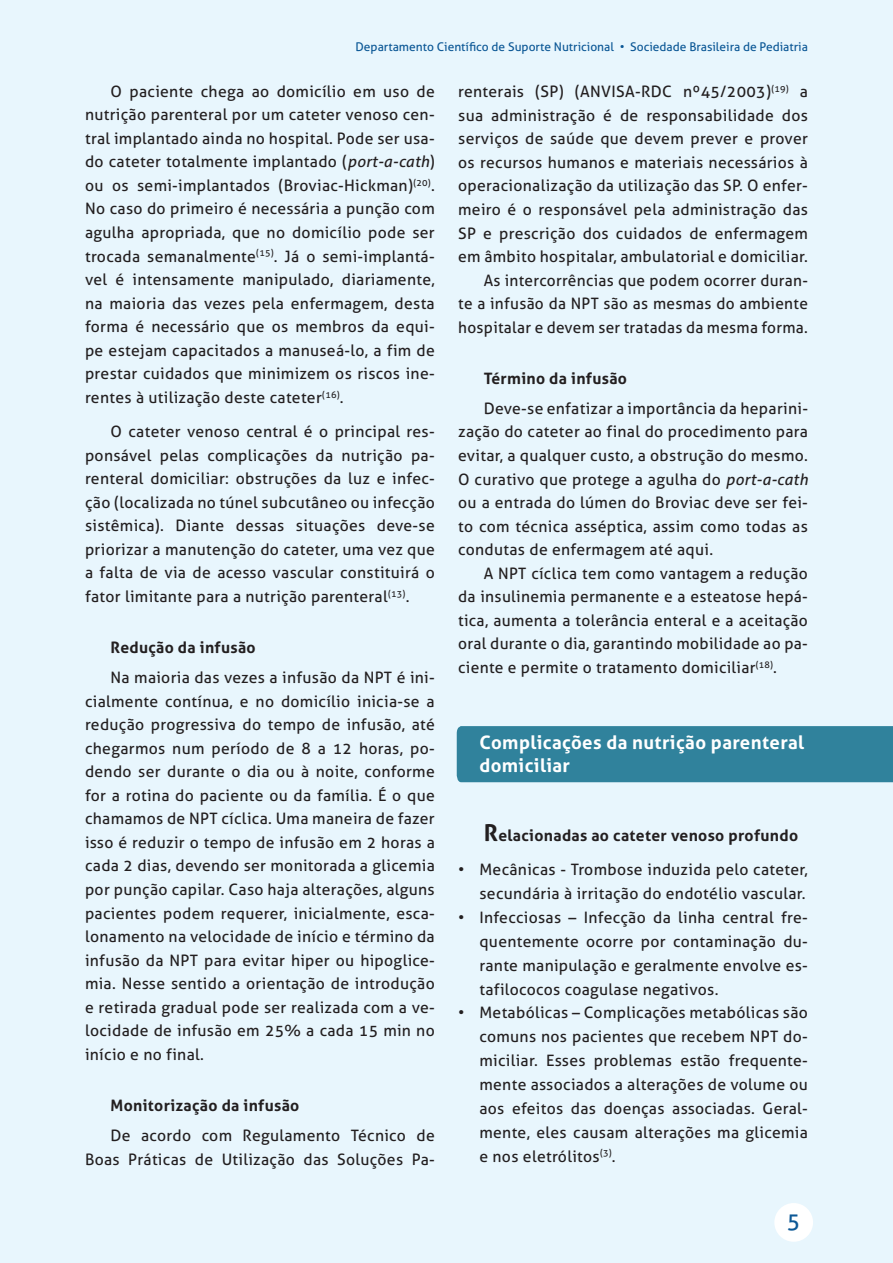
<style>
.page{position:relative;width:893px;height:1263px;background:#e8f6fd}
.page>*{position:absolute;margin:0;border:0;box-sizing:border-box;transform-origin:0 0}
.t1{font:22.5px "Aller";color:#0c5896}
.t2{font:700 18.6px/23.2px "Aller";letter-spacing:.02em;color:#fff}
.t3{font:15.75px/23.5px "Aller";letter-spacing:.02em;color:#231f20;text-align:justify}
.t4{font:700 15.75px "Aller";letter-spacing:.02em;color:#231f20}
.t5{font:12px "Aller";color:#0c5896}
.s1{font-style:italic}
.s2{font-size:23.25px}
</style>
<div class="page">
<div style="left:774px;top:1203px;width:39px;height:39px;background:#fff;border-radius:50%"></div>
<div style="left:457px;top:726px;width:436px;height:56px;background:#30829c"></div>
<p class="t5" style="left:356px;top:39px;width:454px">Departamento Científico de Suporte Nutricional • Sociedade Brasileira de Pediatria</p>
<p class="t3" style="left:85px;top:79px;width:351px;text-indent:26px">O paciente chega ao domicílio em uso de nutrição parenteral por um cateter venoso cen&shy;tral implantado ainda no hospital. Pode ser usa&shy;do cateter totalmente implantado (<span class="s1">port-a-cath</span>) ou os semi-implantados (Broviac-Hickman)<sup>(20)</sup>.<br>No caso do primeiro é necessária a punção com agulha apropriada, que no domicílio pode ser trocada semanalmente<sup>(15)</sup>. Já o semi-implantá&shy;vel é intensamente manipulado, diariamente, na maioria das vezes pela enfermagem, desta forma é necessário que os membros da equi&shy;pe estejam capacitados a manuseá-lo, a fim de prestar cuidados que minimizem os riscos ine&shy;rentes à utilização deste cateter<sup>(16)</sup>.</p>
<p class="t3" style="left:85px;top:420px;width:351px;text-indent:26px">O cateter venoso central é o principal res&shy;ponsável pelas complicações da nutrição pa&shy;renteral domiciliar: obstruções da luz e infec&shy;ção (localizada no túnel subcutâneo ou infecção sistêmica). Diante dessas situações deve-se priorizar a manutenção do cateter, uma vez que a falta de via de acesso vascular constituirá o fator limitante para a nutrição parenteral<sup>(13)</sup>.</p>
<p class="t4" style="left:111px;top:638px;width:147px">Redução da infusão</p>
<p class="t3" style="left:85px;top:666px;width:351px;text-indent:26px">Na maioria das vezes a infusão da NPT é ini&shy;cialmente contínua, e no domicílio inicia-se a redução progressiva do tempo de infusão, até chegarmos num período de 8 a 12 horas, po&shy;dendo ser durante o dia ou à noite, conforme for a rotina do paciente ou da família. É o que chamamos de NPT cíclica. Uma maneira de fazer isso é reduzir o tempo de infusão em 2 horas a cada 2 dias, devendo ser monitorada a glicemia por punção capilar. Caso haja alterações, alguns pacientes podem requerer, inicialmente, esca&shy;lonamento na velocidade de início e término da infusão da NPT para evitar hiper ou hipoglice&shy;mia. Nesse sentido a orientação de introdução e retirada gradual pode ser realizada com a ve&shy;locidade de infusão em 25% a cada 15 min no início e no final.</p>
<p class="t4" style="left:111px;top:1096px;width:190px">Monitorização da infusão</p>
<p class="t3" style="left:85px;top:1124px;width:351px;text-align:right">De acordo com Regulamento Técnico de<br>Boas Práticas de Utilização das Soluções Pa-</p>
<p class="t3" style="left:458px;top:80px;width:351px;text-align:right">renterais (SP) (ANVISA-RDC nº45/2003)<sup>(19)</sup> a sua administração é de responsabilidade dos serviços de saúde que devem prever e prover os recursos humanos e materiais necessários à operacionalização da utilização das SP. O enfer&shy;meiro é o responsável pela administração das SP e prescrição dos cuidados de enfermagem em âmbito hospitalar, ambulatorial e domiciliar.<br>As intercorrências que podem ocorrer duran-<br>te a infusão da NPT são as mesmas do ambiente hospitalar e devem ser tratadas da mesma forma.</p>
<p class="t4" style="left:484px;top:369px;width:145px">Término da infusão</p>
<p class="t3" style="left:458px;top:397px;width:351px;text-indent:26px">Deve-se enfatizar a importância da heparini&shy;zação do cateter ao final do procedimento para evitar, a qualquer custo, a obstrução do mesmo.<br>O curativo que protege a agulha do <span class="s1">port-a-cath </span>ou a entrada do lúmen do Broviac deve ser fei&shy;to com técnica asséptica, assim como todas as condutas de enfermagem até aqui.</p>
<p class="t3" style="left:458px;top:561px;width:351px;text-indent:26px">A NPT cíclica tem como vantagem a redução da insulinemia permanente e a esteatose hepá&shy;tica, aumenta a tolerância enteral e a aceitação oral durante o dia, garantindo mobilidade ao pa&shy;ciente e permite o tratamento domiciliar<sup>(18)</sup>.</p>
<p class="t2" style="left:479px;top:731px;width:326px">Complicações da nutrição parenteral domiciliar</p>
<p class="t4" style="left:484px;top:826px;width:316px"><span class="s2">R</span>elacionadas ao cateter venoso profundo</p>
<p class="t3" style="left:458px;top:858px;width:351px;text-align:right">• Mecânicas - Trombose induzida pelo cateter, secundária à irritação do endotélio vascular.</p>
<p class="t3" style="left:479px;top:906px;width:330px;text-indent:-21px">• Infecciosas – Infecção da linha central fre&shy;quentemente ocorre por contaminação du&shy;rante manipulação e geralmente envolve es&shy;tafilococos coagulase negativos.</p>
<p class="t3" style="left:479px;top:1001px;width:330px;text-indent:-21px">• Metabólicas – Complicações metabólicas são comuns nos pacientes que recebem NPT do&shy;miciliar. Esses problemas estão frequente&shy;mente associados a alterações de volume ou aos efeitos das doenças associadas. Geral&shy;mente, eles causam alterações ma glicemia e nos eletrólitos<sup>(3)</sup>.</p>
<h1 class="t1" style="left:787px;top:1207px;width:15px">5</h1>
</div>
